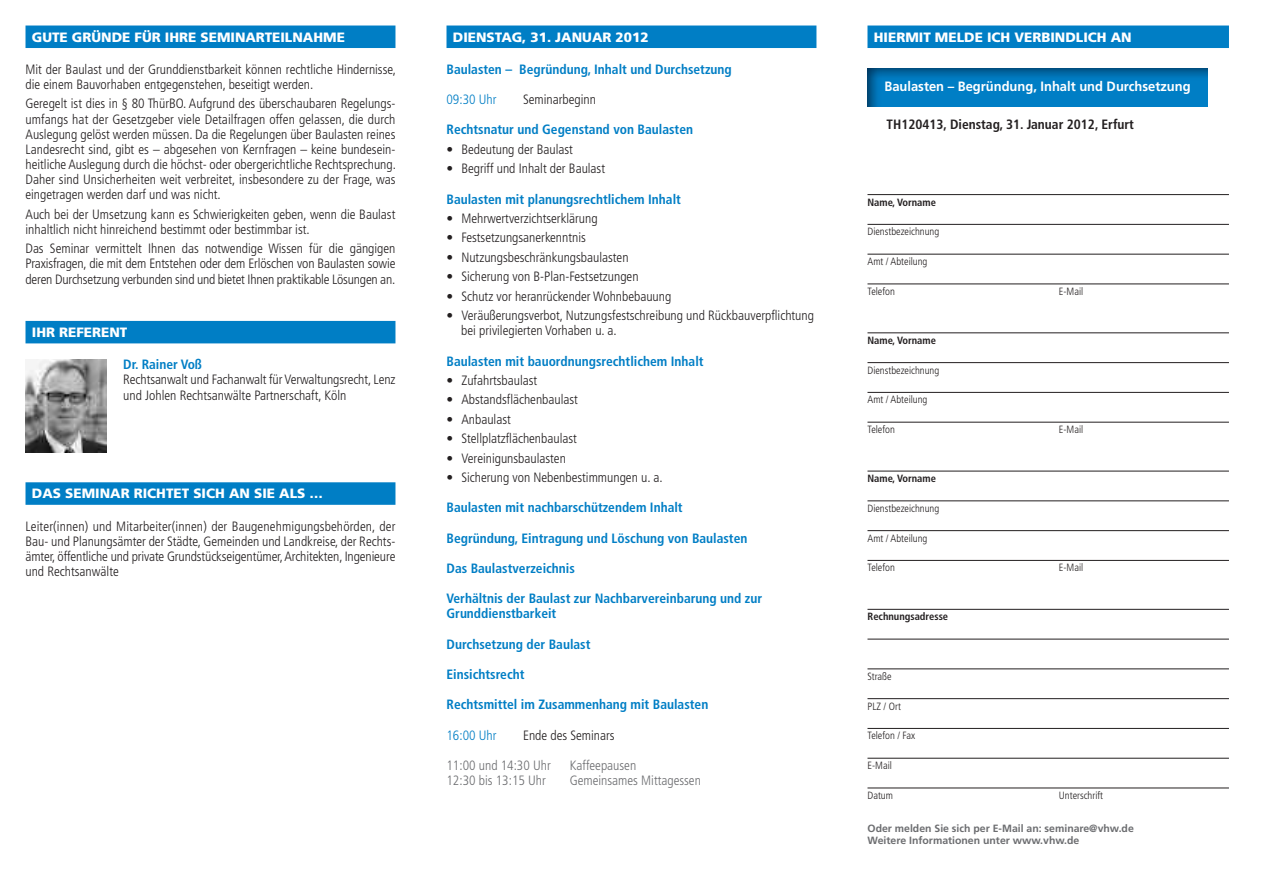
<style>
.page{position:relative;width:1263px;height:872px;background:#fff}
.page>*{position:absolute;margin:0;border:0;box-sizing:border-box;transform-origin:0 0}
.t1{font:300 condensed 13.5px/15.1px "Frutiger";color:#231f20}
.t2{font:700 condensed 13.5px/15.1px "Frutiger";color:#007ec5}
.t3{font:900 13.5px "Frutiger";color:#fff}
.t4{font:300 condensed 13.5px "Frutiger";color:#6c6d70}
.t5{font:700 13.5px "Frutiger";color:#fff;scale:.96 1}
.t6{font:700 condensed 13.5px "Frutiger";color:#231f20}
.t7{font:300 condensed 13.5px "Frutiger";color:#007ec5}
.t8{font:300 condensed 10.5px "Frutiger";color:#231f20}
.t9{font:700 10.5px/12px "Frutiger";color:#6c6d70}
.t10{font:700 condensed 10.5px "Frutiger";color:#231f20}
.s1{font-weight:700}
</style>
<div class="page">
<div style="left:867px;top:26px;width:362px;height:22px;background:#007ec5"></div>
<img style="left:867px;top:68px;width:341px;height:38px">
<hr style="left:867px;top:194px;width:362px;height:1px;background:#231f20">
<hr style="left:867px;top:224px;width:362px;height:1px;background:#231f20">
<hr style="left:867px;top:254px;width:362px;height:1px;background:#231f20">
<hr style="left:867px;top:283px;width:362px;height:1px;background:#231f20">
<hr style="left:867px;top:332px;width:362px;height:1px;background:#231f20">
<hr style="left:867px;top:362px;width:362px;height:1px;background:#231f20">
<hr style="left:867px;top:392px;width:362px;height:1px;background:#231f20">
<hr style="left:867px;top:422px;width:362px;height:1px;background:#231f20">
<hr style="left:867px;top:471px;width:362px;height:1px;background:#231f20">
<hr style="left:867px;top:500px;width:362px;height:1px;background:#231f20">
<hr style="left:867px;top:530px;width:362px;height:1px;background:#231f20">
<hr style="left:867px;top:560px;width:362px;height:1px;background:#231f20">
<hr style="left:867px;top:609px;width:362px;height:1px;background:#231f20">
<hr style="left:867px;top:638px;width:362px;height:1px;background:#231f20">
<hr style="left:867px;top:668px;width:362px;height:1px;background:#231f20">
<hr style="left:867px;top:698px;width:362px;height:1px;background:#231f20">
<hr style="left:867px;top:728px;width:362px;height:1px;background:#231f20">
<hr style="left:867px;top:758px;width:362px;height:1px;background:#231f20">
<hr style="left:867px;top:787px;width:362px;height:1px;background:#231f20">
<div style="left:446px;top:26px;width:370px;height:22px;background:#007ec5"></div>
<div style="left:26px;top:26px;width:369px;height:22px;background:#007ec5"></div>
<div style="left:26px;top:321px;width:369px;height:22px;background:#007ec5"></div>
<div style="left:26px;top:482px;width:369px;height:23px;background:#007ec5"></div>
<img style="left:26px;top:359px;width:80px;height:93px">
<p class="t3" style="left:32px;top:32px;width:315px">GUTE GRÜNDE FÜR IHRE SEMINARTEILNAHME</p>
<p class="t1" style="left:26px;top:63px;width:372px">Mit der Baulast und der Grunddienstbarkeit können rechtliche Hindernisse, die einem Bauvorhaben entgegenstehen, beseitigt werden.</p>
<p class="t1" style="left:26px;top:97px;width:372px;text-align:justify">Geregelt ist dies in § 80 ThürBO. Aufgrund des überschaubaren Regelungs&shy;umfangs hat der Gesetzgeber viele Detailfragen offen gelassen, die durch Auslegung gelöst werden müssen. Da die Regelungen über Baulasten reines Landesrecht sind, gibt es – abgesehen von Kernfragen – keine bundesein&shy;heitliche Auslegung durch die höchst- oder obergerichtliche Rechtsprechung.<br>Daher sind Unsicherheiten weit verbreitet, insbesondere zu der Frage, was eingetragen werden darf und was nicht.</p>
<p class="t1" style="left:26px;top:207px;width:371px">Auch bei der Umsetzung kann es Schwierigkeiten geben, wenn die Baulast inhaltlich nicht hinreichend bestimmt oder bestimmbar ist.</p>
<p class="t1" style="left:26px;top:242px;width:371px;text-align:justify">Das Seminar vermittelt Ihnen das notwendige Wissen für die gängigen Praxisfragen, die mit dem Entstehen oder dem Erlöschen von Baulasten sowie deren Durchsetzung verbunden sind und bietet Ihnen praktikable Lösungen an.</p>
<p class="t3" style="left:32px;top:327px;width:97px">IHR REFERENT</p>
<p class="t2" style="left:123px;top:358px;width:80px">Dr. Rainer Voß</p>
<p class="t1" style="left:123px;top:373px;width:274px">Rechtsanwalt und Fachanwalt für Verwaltungsrecht, Lenz und Johlen Rechtsanwälte Partnerschaft, Köln</p>
<p class="t3" style="left:32px;top:488px;width:293px">DAS SEMINAR RICHTET SICH AN SIE ALS …</p>
<p class="t1" style="left:25px;top:519px;width:371px;text-align:justify">Leiter(innen) und Mitarbeiter(innen) der Baugenehmigungsbehörden, der Bau- und Planungsämter der Städte, Gemeinden und Landkreise, der Rechts&shy;ämter, öffentliche und private Grundstückseigentümer,Architekten, Ingenieure und Rechtsanwälte</p>
<p class="t3" style="left:453px;top:32px;width:197px">DIENSTAG, 31. JANUAR 2012</p>
<p class="t2" style="left:446px;top:63px;width:287px">Baulasten – Begründung, Inhalt und Durchsetzung</p>
<p class="t7" style="left:446px;top:94px;width:52px">09:30 Uhr</p>
<p class="t1" style="left:523px;top:93px;width:74px">Seminarbeginn</p>
<p class="t2" style="left:446px;top:123px;width:248px">Rechtsnatur und Gegenstand von Baulasten</p>
<p class="t1" style="left:446px;top:143px;width:128px"><span class="s1">•</span> Bedeutung der Baulast</p>
<p class="t1" style="left:446px;top:162px;width:160px">• Begriff und Inhalt der Baulast</p>
<p class="t2" style="left:446px;top:192px;width:236px">Baulasten mit planungsrechtlichem Inhalt</p>
<p class="t1" style="left:446px;top:212px;width:153px">• Mehrwertverzichtserklärung</p>
<p class="t1" style="left:446px;top:231px;width:141px">• Festsetzungsanerkenntnis</p>
<p class="t1" style="left:446px;top:251px;width:184px">• Nutzungsbeschränkungsbaulasten</p>
<p class="t1" style="left:446px;top:270px;width:194px">• Sicherung von B-Plan-Festsetzungen</p>
<p class="t1" style="left:446px;top:289px;width:226px">• Schutz vor heranrückender Wohnbebauung</p>
<p class="t1" style="left:461px;top:309px;width:354px;text-indent:-15px">• Veräußerungsverbot, Nutzungsfestschreibung und Rückbauverpflichtung bei privilegierten Vorhaben u. a.</p>
<p class="t2" style="left:446px;top:354px;width:259px">Baulasten mit bauordnungsrechtlichem Inhalt</p>
<p class="t1" style="left:446px;top:374px;width:92px">• Zufahrtsbaulast</p>
<p class="t1" style="left:446px;top:393px;width:133px">• Abstandsflächenbaulast</p>
<p class="t1" style="left:446px;top:412px;width:66px">• Anbaulast</p>
<p class="t1" style="left:446px;top:432px;width:132px">• Stellplatzflächenbaulast</p>
<p class="t1" style="left:446px;top:451px;width:121px">• Vereinigunsbaulasten</p>
<p class="t1" style="left:446px;top:471px;width:218px">• Sicherung von Nebenbestimmungen u. a.</p>
<p class="t2" style="left:446px;top:501px;width:238px">Baulasten mit nachbarschützendem Inhalt</p>
<p class="t2" style="left:446px;top:531px;width:302px">Begründung, Eintragung und Löschung von Baulasten</p>
<p class="t2" style="left:446px;top:561px;width:130px">Das Baulastverzeichnis</p>
<p class="t2" style="left:446px;top:592px;width:317px">Verhältnis der Baulast zur Nachbarvereinbarung und zur<br>Grunddienstbarkeit</p>
<p class="t2" style="left:446px;top:637px;width:146px">Durchsetzung der Baulast</p>
<p class="t2" style="left:446px;top:668px;width:80px">Einsichtsrecht</p>
<p class="t2" style="left:446px;top:698px;width:263px">Rechtsmittel im Zusammenhang mit Baulasten</p>
<p class="t7" style="left:446px;top:729px;width:52px">16:00 Uhr</p>
<p class="t1" style="left:523px;top:728px;width:93px">Ende des Seminars</p>
<p class="t4" style="left:446px;top:759px;width:106px">11:00 und 14:30 Uhr</p>
<p class="t4" style="left:570px;top:759px;width:68px">Kaffeepausen</p>
<p class="t4" style="left:446px;top:775px;width:101px">12:30 bis 13:15 Uhr</p>
<p class="t4" style="left:570px;top:775px;width:133px">Gemeinsames Mittagessen</p>
<p class="t3" style="left:874px;top:32px;width:259px">HIERMIT MELDE ICH VERBINDLICH AN</p>
<p class="t5" style="left:884px;top:81px;width:320px">Baulasten – Begründung, Inhalt und Durchsetzung</p>
<p class="t6" style="left:887px;top:119px;width:249px">TH120413, Dienstag, 31. Januar 2012, Erfurt</p>
<p class="t10" style="left:867px;top:198px;width:70px">Name, Vorname</p>
<p class="t8" style="left:867px;top:227px;width:73px">Dienstbezeichnung</p>
<p class="t8" style="left:867px;top:257px;width:61px">Amt / Abteilung</p>
<p class="t8" style="left:867px;top:287px;width:29px">Telefon</p>
<p class="t8" style="left:1059px;top:287px;width:26px">E-Mail</p>
<p class="t10" style="left:867px;top:336px;width:70px">Name, Vorname</p>
<p class="t8" style="left:867px;top:366px;width:73px">Dienstbezeichnung</p>
<p class="t8" style="left:867px;top:395px;width:61px">Amt / Abteilung</p>
<p class="t8" style="left:867px;top:425px;width:29px">Telefon</p>
<p class="t8" style="left:1059px;top:425px;width:26px">E-Mail</p>
<p class="t10" style="left:867px;top:474px;width:70px">Name, Vorname</p>
<p class="t8" style="left:867px;top:504px;width:73px">Dienstbezeichnung</p>
<p class="t8" style="left:867px;top:534px;width:61px">Amt / Abteilung</p>
<p class="t8" style="left:867px;top:563px;width:29px">Telefon</p>
<p class="t8" style="left:1059px;top:563px;width:26px">E-Mail</p>
<p class="t10" style="left:867px;top:612px;width:82px">Rechnungsadresse</p>
<p class="t8" style="left:867px;top:672px;width:26px">Straße</p>
<p class="t8" style="left:867px;top:702px;width:35px">PLZ / Ort</p>
<p class="t8" style="left:867px;top:731px;width:49px">Telefon / Fax</p>
<p class="t8" style="left:867px;top:761px;width:26px">E-Mail</p>
<p class="t8" style="left:867px;top:791px;width:27px">Datum</p>
<p class="t8" style="left:1059px;top:791px;width:46px">Unterschrift</p>
<p class="t9" style="left:867px;top:823px;width:268px">Oder melden Sie sich per E-Mail an: seminare@vhw.de<br>Weitere Informationen unter www.vhw.de</p>
</div>
